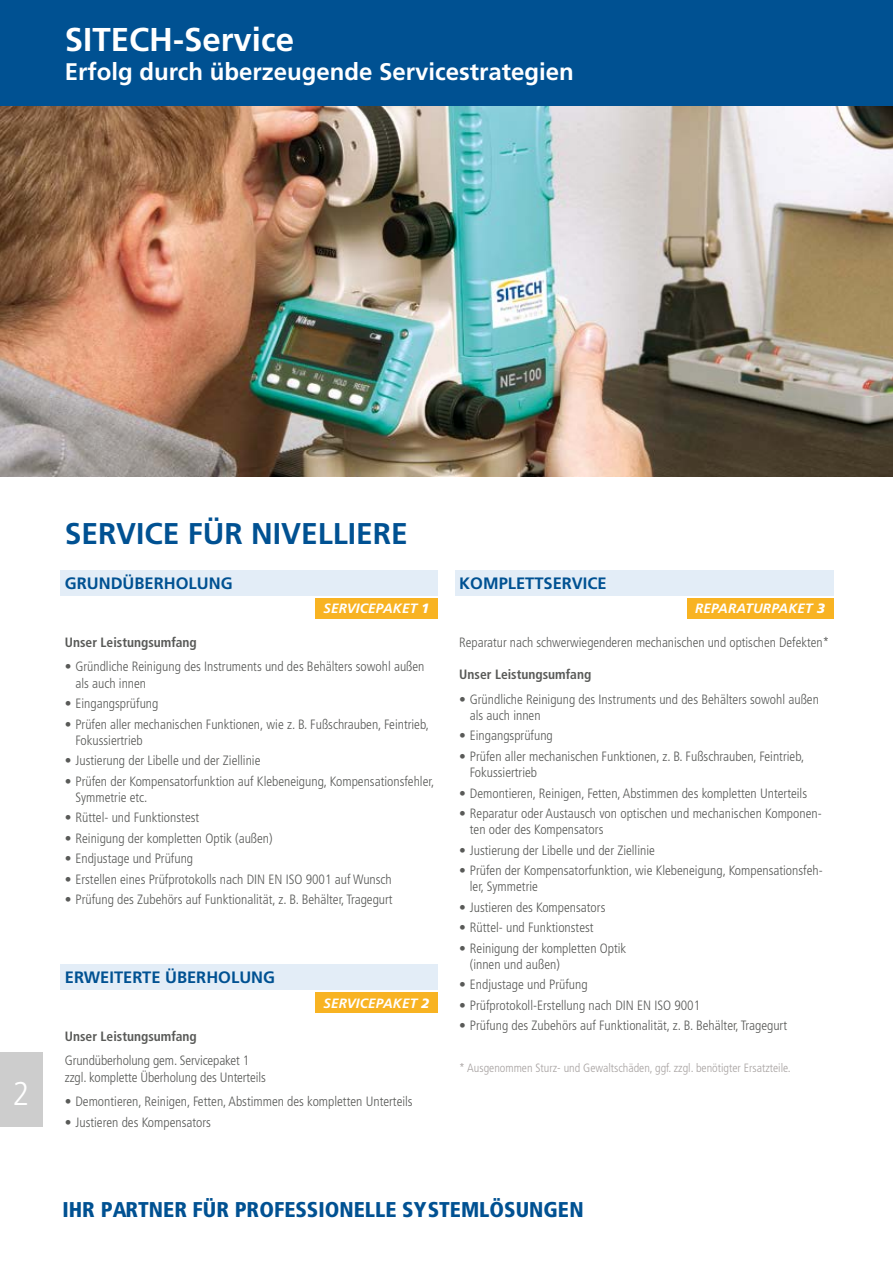
<style>
.page{position:relative;width:893px;height:1263px;background:#fff}
.page>*{position:absolute;margin:0;border:0;box-sizing:border-box;transform-origin:0 0}
.t1{font:700 33px "Frutiger";color:#fff}
.t2{font:300 33px "Frutiger";color:#fff;scale:.9 1}
.t3{font:700 30px "Frutiger";color:#005192}
.t4{font:700 24px "Frutiger";color:#fff}
.t5{font:900 condensed 21.45px "Frutiger";color:#005192}
.t6{font:700 16.5px "Frutiger";color:#005192}
.t7{font:300 condensed 13.5px/16.2px "Frutiger";color:#595a58}
.t8{font:700 condensed 13.5px "Frutiger";color:#595a58}
.t9{font:italic 700 13.5px "Frutiger";letter-spacing:.01em;color:#fff}
.t10{font:300 condensed 12px "Frutiger";color:#a7a2a1}
.s1{font-weight:900}
.s2{font-stretch:normal}
</style>
<div class="page">
<img style="left:0;top:106px;width:893px;height:370px">
<div style="left:61px;top:570px;width:377px;height:26px;background:#e3edf7"></div>
<div style="left:315px;top:598px;width:123px;height:21px;background:#f8b322"></div>
<div style="left:455px;top:570px;width:378px;height:26px;background:#e3edf7"></div>
<div style="left:687px;top:598px;width:146px;height:21px;background:#f8b322"></div>
<div style="left:61px;top:964px;width:377px;height:26px;background:#e3edf7"></div>
<div style="left:315px;top:992px;width:123px;height:21px;background:#f8b322"></div>
<div style="left:0;top:0;width:893px;height:106px;background:#005192"></div>
<div style="left:0;top:1052px;width:43px;height:75px;background:#cdcdcd"></div>
<h1 class="t1" style="left:65px;top:20px;width:231px">SITECH-Service</h1>
<h3 class="t4" style="left:65px;top:58px;width:511px">Erfolg durch überzeugende Servicestrategien</h3>
<h1 class="t2" style="left:13px;top:1074px;width:20px">2</h1>
<h2 class="t3" style="left:65px;top:516px;width:344px">SERVICE FÜR NIVELLIERE</h2>
<p class="t6" style="left:65px;top:573px;width:169px">GRUNDÜBERHOLUNG</p>
<p class="t9" style="left:323px;top:601px;width:108px">SERVICEPAKET <span class="s1">1</span></p>
<p class="t8" style="left:65px;top:634px;width:134px">Unser Leistungsumfang</p>
<p class="t7" style="left:75px;top:659px;width:351px;text-indent:-11px"><span class="s2">•</span> Gründliche Reinigung des Instruments und des Behälters sowohl außen als auch innen</p>
<p class="t7" style="left:65px;top:695px;width:95px"><span class="s2">•</span> Eingangsprüfung</p>
<p class="t7" style="left:75px;top:716px;width:355px;text-indent:-11px"><span class="s2">•</span> Prüfen aller mechanischen Funktionen, wie z. B. Fußschrauben, Feintrieb,<br>Fokussiertrieb</p>
<p class="t7" style="left:65px;top:753px;width:197px"><span class="s2">•</span> Justierung der Libelle und der Ziellinie</p>
<p class="t7" style="left:75px;top:773px;width:360px;text-indent:-11px"><span class="s2">•</span> Prüfen der Kompensatorfunktion auf Klebeneigung, Kompensationsfehler,<br>Symmetrie etc.</p>
<p class="t7" style="left:65px;top:810px;width:136px"><span class="s2">•</span> Rüttel- und Funktionstest</p>
<p class="t7" style="left:65px;top:830px;width:209px"><span class="s2">•</span> Reinigung der kompletten Optik (außen)</p>
<p class="t7" style="left:65px;top:851px;width:130px"><span class="s2">•</span> Endjustage und Prüfung</p>
<p class="t7" style="left:65px;top:871px;width:328px"><span class="s2">•</span> Erstellen eines Prüfprotokolls nach DIN EN ISO 9001 auf Wunsch</p>
<p class="t7" style="left:65px;top:891px;width:329px"><span class="s2">•</span> Prüfung des Zubehörs auf Funktionalität, z. B. Behälter, Tragegurt</p>
<p class="t6" style="left:65px;top:967px;width:212px">ERWEITERTE ÜBERHOLUNG</p>
<p class="t9" style="left:323px;top:995px;width:108px">SERVICEPAKET <span class="s1">2</span></p>
<p class="t8" style="left:65px;top:1028px;width:134px">Unser Leistungsumfang</p>
<p class="t7" style="left:65px;top:1053px;width:203px">Grundüberholung gem. Servicepaket 1 zzgl. komplette Überholung des Unterteils</p>
<p class="t7" style="left:65px;top:1094px;width:349px"><span class="s2">•</span> Demontieren, Reinigen, Fetten, Abstimmen des kompletten Unterteils</p>
<p class="t7" style="left:65px;top:1114px;width:148px"><span class="s2">•</span> Justieren des Kompensators</p>
<p class="t6" style="left:459px;top:573px;width:149px">KOMPLETTSERVICE</p>
<p class="t9" style="left:695px;top:601px;width:131px">REPARATURPAKET <span class="s1">3</span></p>
<p class="t7" style="left:459px;top:634px;width:371px">Reparatur nach schwerwiegenderen mechanischen und optischen Defekten*</p>
<p class="t8" style="left:459px;top:666px;width:134px">Unser Leistungsumfang</p>
<p class="t7" style="left:470px;top:691px;width:351px;text-indent:-11px"><span class="s2">•</span> Gründliche Reinigung des Instruments und des Behälters sowohl außen als auch innen</p>
<p class="t7" style="left:459px;top:728px;width:95px"><span class="s2">•</span> Eingangsprüfung</p>
<p class="t7" style="left:470px;top:748px;width:336px;text-indent:-11px"><span class="s2">•</span> Prüfen aller mechanischen Funktionen, z. B. Fußschrauben, Feintrieb,<br>Fokussiertrieb</p>
<p class="t7" style="left:459px;top:785px;width:349px"><span class="s2">•</span> Demontieren, Reinigen, Fetten, Abstimmen des kompletten Unterteils</p>
<p class="t7" style="left:470px;top:805px;width:353px;text-indent:-11px"><span class="s2">•</span> Reparatur oder Austausch von optischen und mechanischen Komponen&shy;ten oder des Kompensators</p>
<p class="t7" style="left:459px;top:842px;width:197px"><span class="s2">•</span> Justierung der Libelle und der Ziellinie</p>
<p class="t7" style="left:470px;top:862px;width:354px;text-indent:-11px"><span class="s2">•</span> Prüfen der Kompensatorfunktion, wie Klebeneigung, Kompensationsfeh&shy;ler, Symmetrie</p>
<p class="t7" style="left:459px;top:899px;width:148px"><span class="s2">•</span> Justieren des Kompensators</p>
<p class="t7" style="left:459px;top:920px;width:136px"><span class="s2">•</span> Rüttel- und Funktionstest</p>
<p class="t7" style="left:470px;top:940px;width:158px;text-indent:-11px"><span class="s2">•</span> Reinigung der kompletten Optik (innen und außen)</p>
<p class="t7" style="left:459px;top:977px;width:130px"><span class="s2">•</span> Endjustage und Prüfung</p>
<p class="t7" style="left:459px;top:997px;width:242px"><span class="s2">•</span> Prüfprotokoll-Erstellung nach DIN EN ISO 9001</p>
<p class="t7" style="left:459px;top:1018px;width:329px"><span class="s2">•</span> Prüfung des Zubehörs auf Funktionalität, z. B. Behälter, Tragegurt</p>
<p class="t10" style="left:459px;top:1060px;width:333px">* Ausgenommen Sturz- und Gewaltschäden, ggf. zzgl. benötigter Ersatzteile.</p>
<h3 class="t5" style="left:62px;top:1197px;width:523px">IHR PARTNER FÜR PROFESSIONELLE SYSTEMLÖSUNGEN</h3>
</div>
